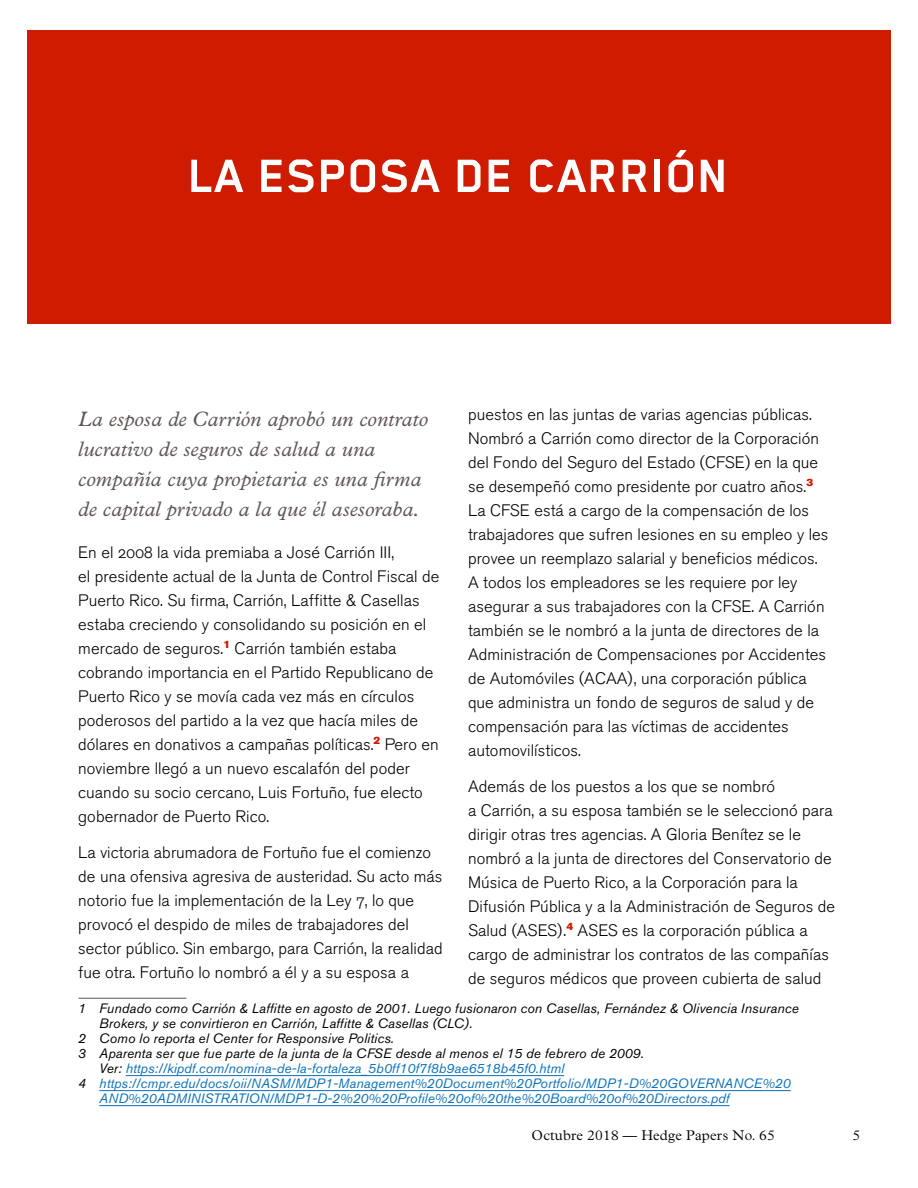
<style>
.page{position:relative;width:918px;height:1188px;background:#fff}
.page>*{position:absolute;margin:0;border:0;box-sizing:border-box;transform-origin:0 0}
.t1{font:700 54px "Blender Pro";letter-spacing:.01em;color:#fff}
.t2{font:italic 21px/30px "Plantin MT Pro";letter-spacing:.005em;color:#5f5654}
.t3{font:16.5px/24px "Akzidenz Grotesk BQ Light Os F";letter-spacing:.005em;color:#000}
.t4{font:300 14.25px "Plantin MT Pro";letter-spacing:.01em;color:#000}
.t5{font:italic 13.5px "Akzidenz Grotesk BQ";letter-spacing:.01em;color:#000}
.t6{font:italic 13.5px "Akzidenz Grotesk BQ";letter-spacing:.01em;color:#0c70b9}
.s1{color:#000}
</style>
<div class="page">
<hr style="left:78px;top:998px;width:108px;height:1px;background:#5f5654">
<hr style="left:126px;top:1075px;width:438px;height:1px;background:#0c70b9">
<hr style="left:99px;top:1090px;width:692px;height:1px;background:#0c70b9">
<hr style="left:99px;top:1105px;width:631px;height:1px;background:#0c70b9">
<div style="left:27px;top:30px;width:864px;height:294px;background:#cf1b00"></div>
<h1 class="t1" style="left:189px;top:146px;width:542px">LA ESPOSA DE CARRIÓN</h1>
<p class="t3" style="left:468px;top:403px;width:362px">puestos en las juntas de varias agencias públicas.<br>Nombró a Carrión como director de la Corporación del Fondo del Seguro del Estado (CFSE) en la que se desempeñó como presidente por cuatro años.<sup>3<br></sup>La CFSE está a cargo de la compensación de los trabajadores que sufren lesiones en su empleo y les provee un reemplazo salarial y beneficios médicos.<br>A todos los empleadores se les requiere por ley asegurar a sus trabajadores con la CFSE. A Carrión también se le nombró a la junta de directores de la Administración de Compensaciones por Accidentes de Automóviles (ACAA), una corporación pública que administra un fondo de seguros de salud y de compensación para las víctimas de accidentes automovilísticos.</p>
<p class="t3" style="left:468px;top:775px;width:369px">Además de los puestos a los que se nombró<br>a Carrión, a su esposa también se le seleccionó para dirigir otras tres agencias. A Gloria Benítez se le nombró a la junta de directores del Conservatorio de Música de Puerto Rico, a la Corporación para la Difusión Pública y a la Administración de Seguros de Salud (ASES).<sup>4</sup> ASES es la corporación pública a cargo de administrar los contratos de las compañías de seguros médicos que proveen cubierta de salud</p>
<p class="t2" style="left:78px;top:404px;width:351px">La esposa de Carrión aprobó un contrato lucrativo de seguros de salud a una compañía cuya propietaria es una firma de capital privado a la que él asesoraba.</p>
<p class="t3" style="left:78px;top:541px;width:363px">En el 2008 la vida premiaba a José Carrión III,<br>el presidente actual de la Junta de Control Fiscal de Puerto Rico. Su firma, Carrión, Laffitte &amp; Casellas estaba creciendo y consolidando su posición en el mercado de seguros.<sup>1</sup> Carrión también estaba cobrando importancia en el Partido Republicano de Puerto Rico y se movía cada vez más en círculos poderosos del partido a la vez que hacía miles de dólares en donativos a campañas políticas.<sup>2</sup> Pero en noviembre llegó a un nuevo escalafón del poder cuando su socio cercano, Luis Fortuño, fue electo gobernador de Puerto Rico.</p>
<p class="t3" style="left:78px;top:841px;width:366px">La victoria abrumadora de Fortuño fue el comienzo de una ofensiva agresiva de austeridad. Su acto más notorio fue la implementación de la Ley 7, lo que provocó el despido de miles de trabajadores del sector público. Sin embargo, para Carrión, la realidad fue otra. Fortuño lo nombró a él y a su esposa a</p>
<p class="t5" style="left:78px;top:1000px;width:722px">1 Fundado como Carrión &amp; Laffitte en agosto de 2001. Luego fusionaron con Casellas, Fernández &amp; Olivencia Insurance</p>
<p class="t5" style="left:99px;top:1015px;width:375px">Brokers, y se convirtieron en Carrión, Laffitte &amp; Casellas (CLC).</p>
<p class="t5" style="left:78px;top:1030px;width:317px">2 Como lo reporta el Center for Responsive Politics.</p>
<p class="t5" style="left:78px;top:1045px;width:567px">3 Aparenta ser que fue parte de la junta de la CFSE desde al menos el 15 de febrero de 2009.</p>
<p class="t6" style="left:99px;top:1060px;width:466px"><span class="s1">Ver:</span> https://kipdf.com/nomina-de-la-fortaleza_5b0ff10f7f8b9ae6518b45f0.html</p>
<p class="t6" style="left:78px;top:1075px;width:714px"><span class="s1">4</span> https://cmpr.edu/docs/oii/NASM/MDP1-Management%20Document%20Portfolio/MDP1-D%20GOVERNANCE%20</p>
<p class="t6" style="left:99px;top:1090px;width:632px">AND%20ADMINISTRATION/MDP1-D-2%20%20Profile%20of%20the%20Board%20of%20Directors.pdf</p>
<p class="t4" style="left:532px;top:1127px;width:245px">Octubre 2018 — Hedge Papers No. 65</p>
<p class="t4" style="left:852px;top:1127px;width:9px">5</p>
</div>
